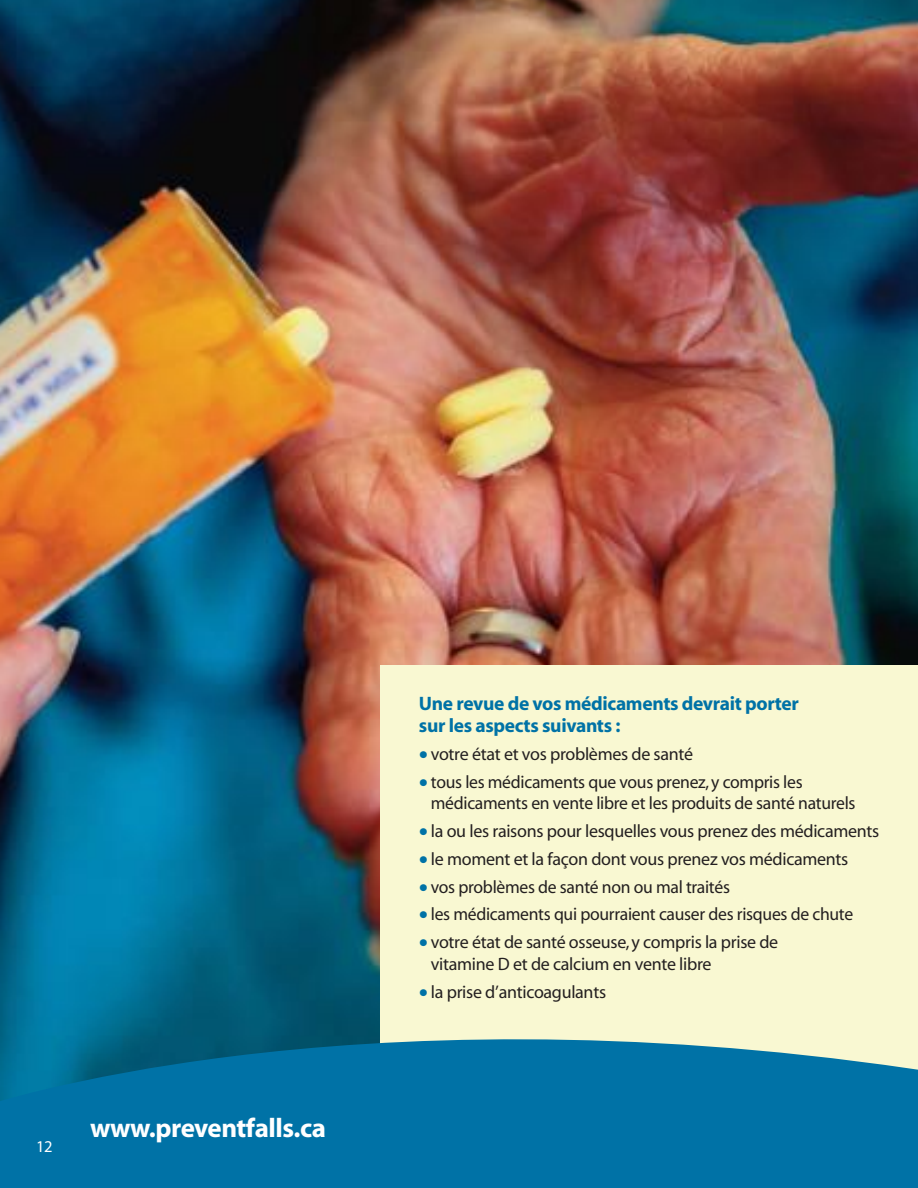
<style>
.page{position:relative;width:918px;height:1188px;background:#fff}
.page>*{position:absolute;margin:0;border:0;box-sizing:border-box;transform-origin:0 0}
.t1{font:700 27px "Myriad";letter-spacing:-.015em;color:#fff}
.t2{font:700 19.5px/21.8px "Myriad";letter-spacing:-.015em;color:#0072a6}
.t3{font:18px/21.8px "Myriad";letter-spacing:-.015em;color:#231f20}
.t4{font:16.5px "Myriad";color:#fff}
.s1{font-size:33px;color:#0072a6}
</style>
<div class="page">
<img style="left:0;top:0;width:918px;height:985px">
<div style="left:380px;top:665px;width:538px;height:480px;background:#f9f8d2"></div>
<svg style="left:0;top:985px;width:918px;height:203px;fill:#0072a6"></svg>
<p class="t4" style="left:36px;top:1138px;width:18px">12</p>
<h1 class="t1" style="left:90px;top:1114px;width:238px">www.preventfalls.ca</h1>
<p class="t2" style="left:419px;top:694px;width:382px">Une revue de vos médicaments devrait porter sur les aspects suivants :</p>
<p class="t3" style="left:419px;top:744px;width:276px"><span class="s1">•</span> votre état et vos problèmes de santé</p>
<p class="t3" style="left:431px;top:771px;width:426px;text-indent:-12px"><span class="s1">•</span> tous les médicaments que vous prenez, y compris les médicaments en vente libre et les produits de santé naturels</p>
<p class="t3" style="left:419px;top:821px;width:462px"><span class="s1">•</span> la ou les raisons pour lesquelles vous prenez des médicaments</p>
<p class="t3" style="left:419px;top:849px;width:431px"><span class="s1">•</span> le moment et la façon dont vous prenez vos médicaments</p>
<p class="t3" style="left:419px;top:876px;width:313px"><span class="s1">•</span> vos problèmes de santé non ou mal traités</p>
<p class="t3" style="left:419px;top:904px;width:436px"><span class="s1">•</span> les médicaments qui pourraient causer des risques de chute</p>
<p class="t3" style="left:431px;top:932px;width:349px;text-indent:-12px"><span class="s1">•</span> votre état de santé osseuse, y compris la prise de vitamine D et de calcium en vente libre</p>
<p class="t3" style="left:419px;top:981px;width:189px"><span class="s1">•</span> la prise d’anticoagulants</p>
</div>
